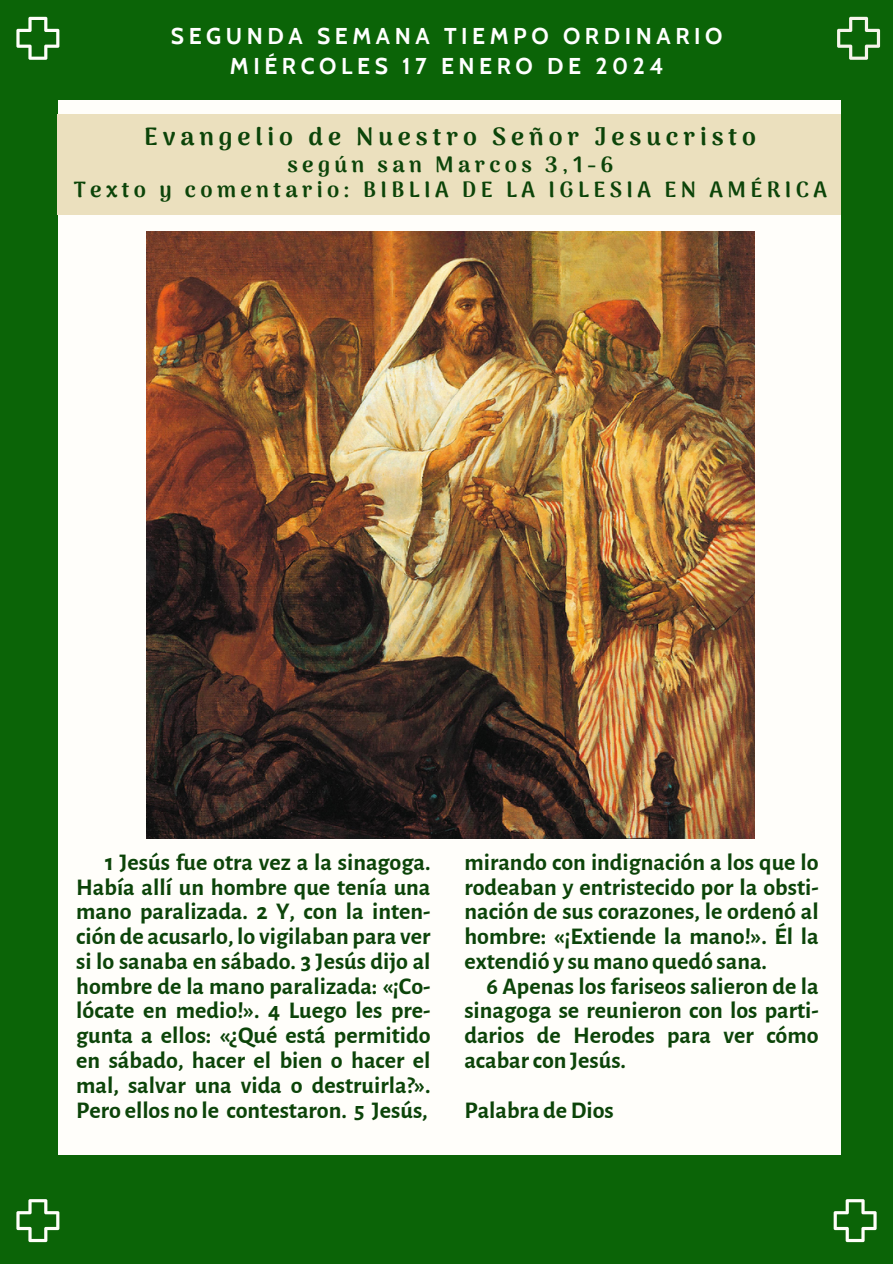
<style>
.page{position:relative;width:893px;height:1264px;background:#fff}
.page>*{position:absolute;margin:0;border:0;box-sizing:border-box;transform-origin:0 0}
.t1{font:900 24.75px "Arima Madurai";letter-spacing:.2em;color:#0c4409}
.t2{font:700 24px/24.8px "Alegreya Sans";color:#0c4409;text-align:justify}
.t3{font:700 22.8px "Cabin";letter-spacing:.2em;color:#fff}
.t4{font:900 21.75px "Arima Madurai";letter-spacing:.2em;color:#0c4409}
</style>
<div class="page">
<div style="left:0;top:0;width:892px;height:1263px;background:#0b6407"></div>
<div style="left:58px;top:100px;width:782px;height:1055px;background:#fffefa"></div>
<div style="left:57px;top:114px;width:783px;height:101px;background:#ebe0be"></div>
<svg style="left:16px;top:17px;width:43px;height:43px"></svg>
<svg style="left:833px;top:1199px;width:43px;height:43px"></svg>
<svg style="left:16px;top:1199px;width:43px;height:43px"></svg>
<svg style="left:837px;top:17px;width:43px;height:43px"></svg>
<img style="left:146px;top:231px;width:608px;height:607px">
<p class="t3" style="left:171px;top:21px;width:553px">SEGUNDA SEMANA TIEMPO ORDINARIO</p>
<p class="t3" style="left:230px;top:52px;width:435px">MIÉRCOLES 17 ENERO DE 2024</p>
<p class="t1" style="left:144px;top:122px;width:613px">Evangelio de Nuestro Señor Jesucristo</p>
<p class="t4" style="left:287px;top:152px;width:327px">según san Marcos 3,1-6</p>
<p class="t4" style="left:74px;top:176px;width:754px">Texto y comentario: BIBLIA DE LA IGLESIA EN AMÉRICA</p>
<p class="t2" style="left:76px;top:850px;width:356px;text-indent:29px">1 Jesús fue otra vez a la sinagoga.<br>Había allí un hombre que tenía una mano paralizada. 2 Y, con la inten&shy;ción de acusarlo, lo vigilaban para ver si lo sanaba en sábado. 3 Jesús dijo al hombre de la mano paralizada: «¡Co&shy;lócate en medio!». 4 Luego les pre&shy;gunta a ellos: «¿Qué está permitido en sábado, hacer el bien o hacer el mal, salvar una vida o destruirla?».<br>Pero ellos no le contestaron. 5 Jesús,</p>
<p class="t2" style="left:464px;top:850px;width:356px">mirando con indignación a los que lo rodeaban y entristecido por la obsti&shy;nación de sus corazones, le ordenó al hombre: «¡Extiende la mano!». Él la extendió y su mano quedó sana.</p>
<p class="t2" style="left:464px;top:974px;width:356px;text-indent:22px">6 Apenas los fariseos salieron de la sinagoga se reunieron con los parti&shy;darios de Herodes para ver cómo acabarcon Jesús.</p>
<p class="t2" style="left:464px;top:1097px;width:151px">Palabra deDios</p>
</div>
